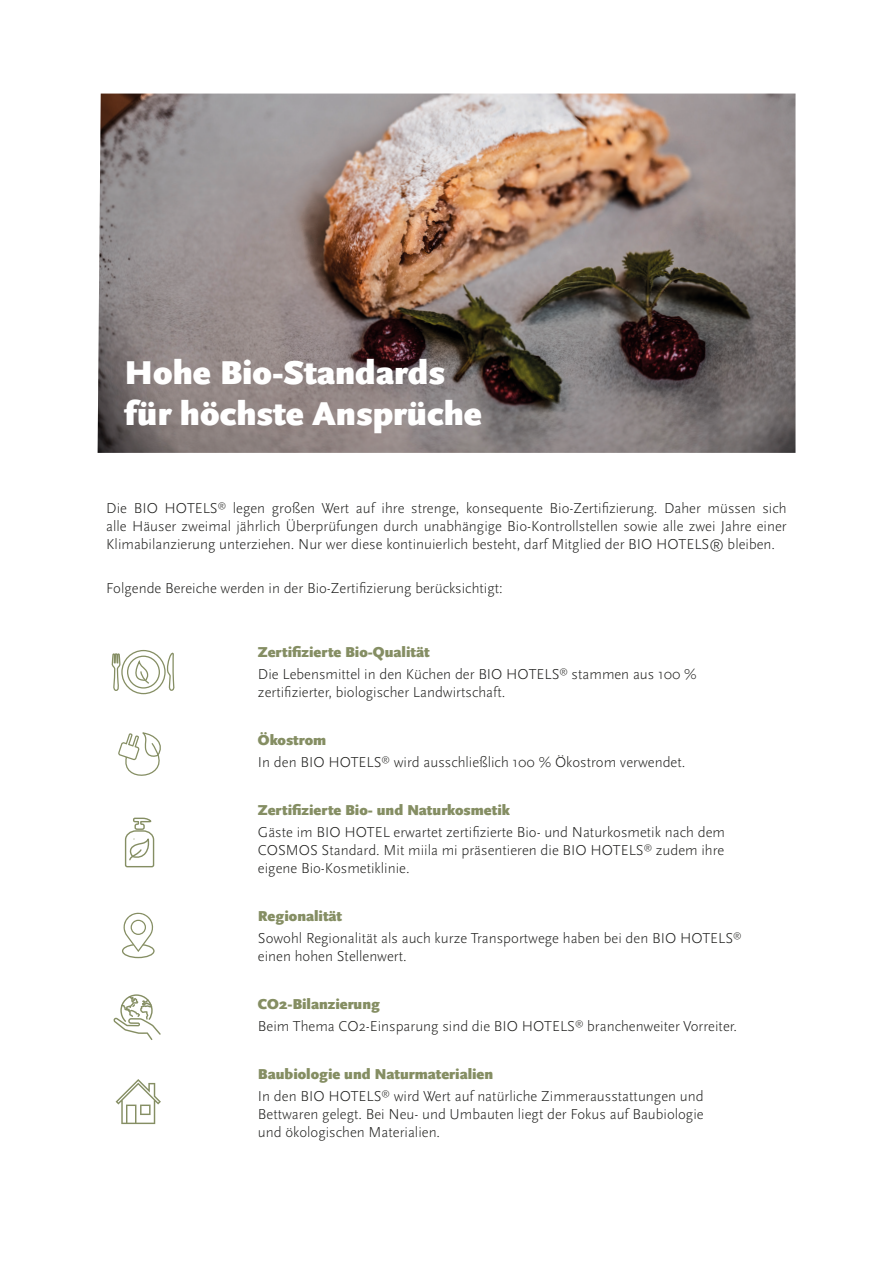
<style>
.page{position:relative;width:893px;height:1263px;background:#fff}
.page>*{position:absolute;margin:0;border:0;box-sizing:border-box;transform-origin:0 0}
.t1{font:900 34.5px/40.5px "Scala Sans OT";color:#fff}
.t2{font:300 15px/18px "Scala Sans OT";color:#1d1d1b;text-align:justify}
.Absatzformat_2{font:900 15px "Scala Sans OT";color:#858e63}
</style>
<div class="page">
<img style="left:98px;top:94px;width:697px;height:359px">
<svg style="left:122px;top:912px;width:33px;height:47px"></svg>
<div style="left:121px;top:650px;width:45px;height:44px;border:1px solid #858e63;border-radius:50%"></div>
<div style="left:127px;top:656px;width:33px;height:32px;border:1px solid #858e63;border-radius:50%"></div>
<svg style="left:129px;top:662px;width:22px;height:23px"></svg>
<svg style="left:166px;top:652px;width:9px;height:39px"></svg>
<svg style="left:112px;top:653px;width:9px;height:38px"></svg>
<svg style="left:124px;top:817px;width:31px;height:51px"></svg>
<svg style="left:118px;top:732px;width:43px;height:44px"></svg>
<svg style="left:116px;top:1079px;width:45px;height:45px"></svg>
<svg style="left:113px;top:994px;width:48px;height:46px"></svg>
<p class="t1" style="left:125px;top:353px;width:359px">Hohe Bio-Standards für höchste Ansprüche</p>
<p class="t2" style="left:106px;top:499px;width:682px">Die BIO HOTELS<sup>®</sup> legen großen Wert auf ihre strenge, konsequente Bio-Zertifizierung. Daher müssen sich alle Häuser zweimal jährlich Überprüfungen durch unabhängige Bio-Kontrollstellen sowie alle zwei Jahre einer Klimabilanzierung unterziehen. Nur wer diese kontinuierlich besteht, darf Mitglied der BIO HOTELS® bleiben.</p>
<p class="t2" style="left:106px;top:580px;width:398px">Folgende Bereiche werden in der Bio-Zertifizierung berücksichtigt:</p>
<p class="Absatzformat_2" style="left:258px;top:643px;width:173px">Zertifizierte Bio-Qualität</p>
<p class="t2" style="left:258px;top:665px;width:440px">Die Lebensmittel in den Küchen der BIO HOTELS<sup>®</sup> stammen aus 100 % zertifizierter, biologischer Landwirtschaft.</p>
<p class="Absatzformat_2" style="left:258px;top:731px;width:70px">Ökostrom</p>
<p class="t2" style="left:258px;top:753px;width:429px">In den BIO HOTELS<sup>®</sup> wird ausschließlich 100 % Ökostrom verwendet.</p>
<p class="Absatzformat_2" style="left:258px;top:801px;width:253px">Zertifizierte Bio- und Naturkosmetik</p>
<p class="t2" style="left:258px;top:823px;width:468px">Gäste im BIO HOTEL erwartet zertifizierte Bio- und Naturkosmetik nach dem COSMOS Standard. Mit miila mi präsentieren die BIO HOTELS<sup>®</sup> zudem ihre eigene Bio-Kosmetiklinie.</p>
<p class="Absatzformat_2" style="left:258px;top:907px;width:86px">Regionalität</p>
<p class="t2" style="left:258px;top:929px;width:485px">Sowohl Regionalität als auch kurze Transportwege haben bei den BIO HOTELS<sup>® </sup>einen hohen Stellenwert.</p>
<p class="Absatzformat_2" style="left:258px;top:995px;width:124px">CO2-Bilanzierung</p>
<p class="t2" style="left:258px;top:1017px;width:481px">Beim Thema CO2-Einsparung sind die BIO HOTELS<sup>®</sup> branchenweiter Vorreiter.</p>
<p class="Absatzformat_2" style="left:258px;top:1065px;width:237px">Baubiologie und Naturmaterialien</p>
<p class="t2" style="left:258px;top:1087px;width:447px">In den BIO HOTELS<sup>®</sup> wird Wert auf natürliche Zimmerausstattungen und Bettwaren gelegt. Bei Neu- und Umbauten liegt der Fokus auf Baubiologie und ökologischen Materialien.</p>
</div>
